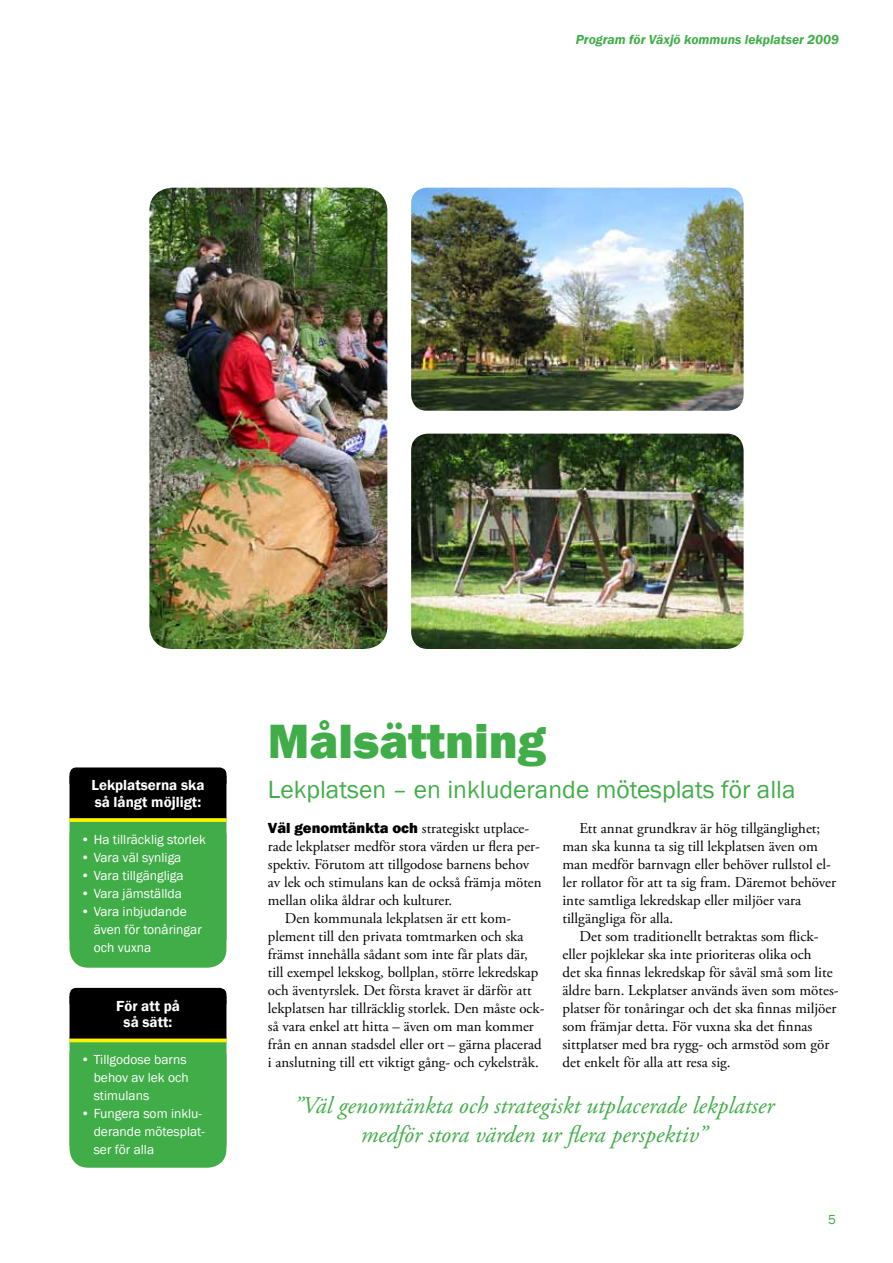
<style>
.page{position:relative;width:893px;height:1263px;background:#fff}
.page>*{position:absolute;margin:0;border:0;box-sizing:border-box;transform-origin:0 0}
.t1{font:800 49.5px "Franklin Gothic";color:#41ad49}
.t2{font:25.5px "Franklin Gothic";color:#41ad49}
.t3{font:italic 24px/28.8px "Adobe Garamond Pro";color:#41ad49;text-align:center}
.t4{font:15px/18px "Adobe Garamond Pro";color:#000}
.t5{font:600 15px/16.5px "Franklin Gothic";color:#fff}
.t6{font:13.5px/18px "Franklin Gothic";color:#fff}
.t7{font:italic 600 13.5px "Franklin Gothic";color:#41ad49}
.t8{font:13.5px "Franklin Gothic";color:#41ad49}
.s1{font-family:"Franklin Gothic";font-weight:800}
</style>
<div class="page">
<div style="left:70px;top:817px;width:156px;height:150px;background:#41ad49;border-radius:18px"></div>
<div style="left:70px;top:817px;width:156px;height:151px;border:2px solid #41ad49;border-radius:18px"></div>
<div style="left:70px;top:817px;width:156px;height:123px;background:#41ad49"></div>
<img style="left:411px;top:188px;width:333px;height:223px">
<img style="left:411px;top:434px;width:333px;height:215px">
<img style="left:149px;top:188px;width:238px;height:461px">
<svg style="left:70px;top:818px;width:156px;height:4px"></svg>
<div style="left:70px;top:780px;width:156px;height:37px;background:#000"></div>
<div style="left:70px;top:779px;width:156px;height:39px;border:2px solid #000"></div>
<div style="left:70px;top:768px;width:156px;height:15px;background:#000;border-radius:6px"></div>
<div style="left:70px;top:767px;width:156px;height:17px;border:2px solid #000;border-radius:6px"></div>
<div style="left:70px;top:776px;width:156px;height:7px;background:#000"></div>
<div style="left:70px;top:1038px;width:156px;height:129px;background:#41ad49;border-radius:18px"></div>
<div style="left:70px;top:1037px;width:156px;height:131px;border:2px solid #41ad49;border-radius:18px"></div>
<div style="left:70px;top:1037px;width:156px;height:109px;background:#41ad49"></div>
<svg style="left:70px;top:1038px;width:156px;height:4px"></svg>
<div style="left:70px;top:1000px;width:156px;height:38px;background:#000"></div>
<div style="left:70px;top:989px;width:156px;height:14px;background:#000;border-radius:6px"></div>
<div style="left:70px;top:988px;width:156px;height:16px;border:2px solid #000;border-radius:6px"></div>
<div style="left:70px;top:997px;width:156px;height:6px;background:#000"></div>
<p class="t7" style="left:576px;top:31px;width:265px">Program för Växjö kommuns lekplatser 2009</p>
<p class="t5" style="left:92px;top:777px;width:115px">Lekplatserna ska så långt möjligt:</p>
<p class="t6" style="left:81px;top:830px;width:126px">• Ha tillräcklig storlek</p>
<p class="t6" style="left:81px;top:848px;width:102px">• Vara väl synliga</p>
<p class="t6" style="left:81px;top:866px;width:104px">• Vara tillgängliga</p>
<p class="t6" style="left:81px;top:884px;width:103px">• Vara jämställda</p>
<p class="t6" style="left:94px;top:902px;width:110px;text-indent:-13px">• Vara inbjudande även för tonåringar och vuxna</p>
<p class="t5" style="left:116px;top:997px;width:65px;text-align:center">För att på så sätt:</p>
<p class="t6" style="left:94px;top:1051px;width:96px;text-indent:-13px">• Tillgodose barns behov av lek och stimulans</p>
<p class="t6" style="left:94px;top:1105px;width:113px;text-indent:-13px">• Fungera som inklu&shy;derande mötesplat&shy;ser för alla</p>
<h1 class="t1" style="left:268px;top:710px;width:280px">Målsättning</h1>
<h2 class="t2" style="left:268px;top:774px;width:529px">Lekplatsen – en inkluderande mötesplats för alla</h2>
<p class="t4" style="left:268px;top:819px;width:263px"><span class="s1">Väl genomtänkta och</span> strategiskt utplace-</p>
<p class="t4" style="left:268px;top:837px;width:273px">rade lekplatser medför stora värden ur flera per-</p>
<p class="t4" style="left:268px;top:855px;width:263px">spektiv. Förutom att tillgodose barnens behov</p>
<p class="t4" style="left:268px;top:873px;width:275px">av lek och stimulans kan de också främja möten</p>
<p class="t4" style="left:268px;top:891px;width:186px">mellan olika åldrar och kulturer.</p>
<p class="t4" style="left:285px;top:909px;width:228px">Den kommunala lekplatsen är ett kom-</p>
<p class="t4" style="left:268px;top:927px;width:257px">plement till den privata tomtmarken och ska</p>
<p class="t4" style="left:268px;top:945px;width:262px">främst innehålla sådant som inte får plats där,</p>
<p class="t4" style="left:268px;top:963px;width:272px">till exempel lekskog, bollplan, större lekredskap</p>
<p class="t4" style="left:268px;top:981px;width:265px">och äventyrslek. Det första kravet är därför att</p>
<p class="t4" style="left:268px;top:999px;width:278px">lekplatsen har tillräcklig storlek. Den måste ock-</p>
<p class="t4" style="left:268px;top:1017px;width:267px">så vara enkel att hitta – även om man kommer</p>
<p class="t4" style="left:268px;top:1035px;width:275px">från en annan stadsdel eller ort – gärna placerad</p>
<p class="t4" style="left:268px;top:1053px;width:272px">i anslutning till ett viktigt gång- och cykelstråk.</p>
<p class="t4" style="left:562px;top:819px;width:275px;text-indent:17px">Ett annat grundkrav är hög tillgänglighet; man ska kunna ta sig till lekplatsen även om man medför barnvagn eller behöver rullstol el&shy;ler rollator för att ta sig fram. Däremot behöver inte samtliga lekredskap eller miljöer vara tillgängliga för alla.</p>
<p class="t4" style="left:562px;top:927px;width:278px;text-indent:17px">Det som traditionellt betraktas som flick&shy;eller pojklekar ska inte prioriteras olika och<br>det ska finnas lekredskap för såväl små som lite äldre barn. Lekplatser används även som mötes&shy;platser för tonåringar och det ska finnas miljöer som främjar detta. För vuxna ska det finnas sittplatser med bra rygg- och armstöd som gör det enkelt för alla att resa sig.</p>
<h3 class="t3" style="left:293px;top:1092px;width:482px">”Väl genomtänkta och strategiskt utplacerade lekplatser medför stora värden ur flera perspektiv”</h3>
<p class="t8" style="left:828px;top:1211px;width:9px">5</p>
</div>
